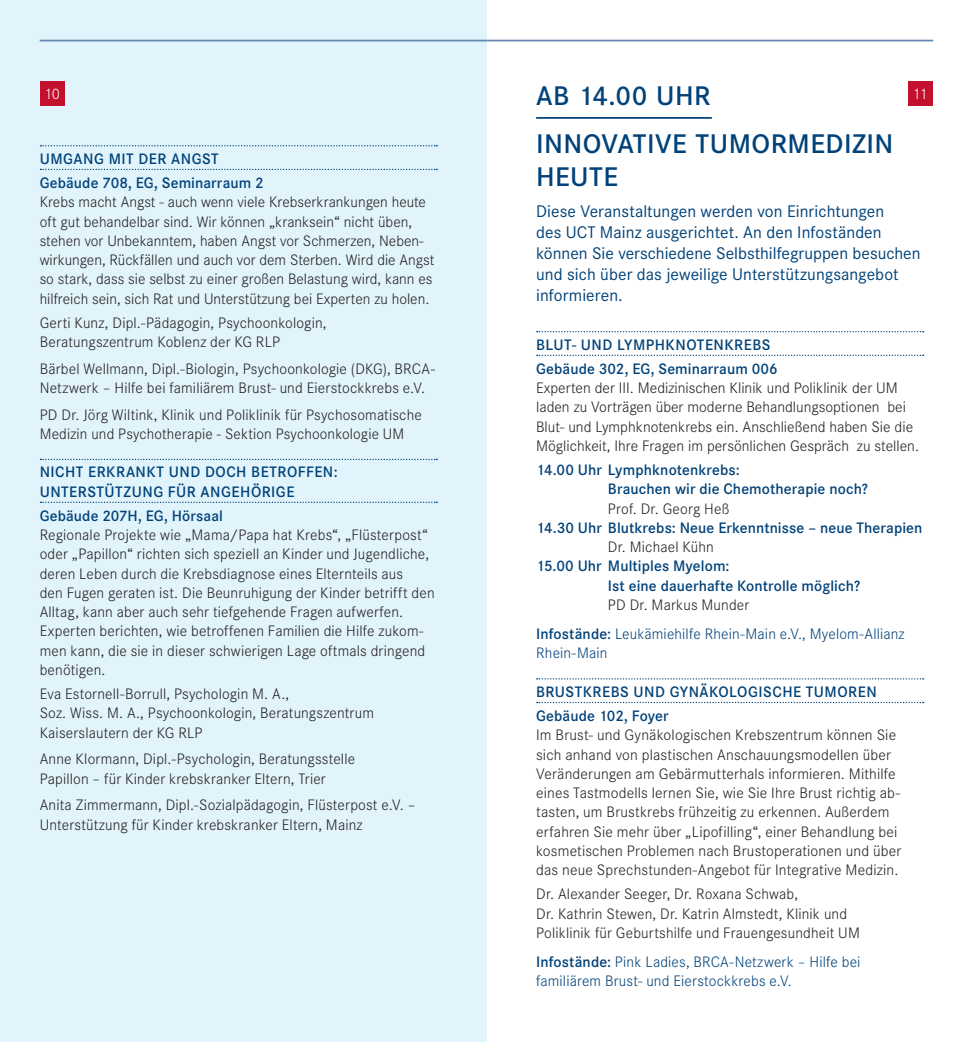
<style>
.page{position:relative;width:973px;height:1042px;background:#fff}
.page>*{position:absolute;margin:0;border:0;box-sizing:border-box;transform-origin:0 0}
.t1{font:600 28px/33.2px "Corporate S";letter-spacing:.015em;color:#004279}
.t2{font:17.5px/21px "Corporate S";color:#004279}
.t3{font:300 15.75px/19.2px "Corporate S";letter-spacing:.01em;color:#231f20}
.t4{font:600 15.75px/24.2px "Corporate S";letter-spacing:.01em;color:#004279}
.t5{font:300 15.75px/29.2px "Corporate S";letter-spacing:.01em;color:#004279}
.t6{font:600 15.75px/24.2px "Corporate S";letter-spacing:.03em;color:#004279}
.t7{font:300 15.75px "Corporate S";color:#fff}
.s1{color:#231f20}
.s2{font-weight:600}
</style>
<div class="page">
<div style="left:908px;top:81px;width:25px;height:24px;background:#c3102e"></div>
<div style="left:0;top:0;width:486px;height:1042px;background:#e1f4fc"></div>
<div style="left:40px;top:81px;width:25px;height:24px;background:#c3102e"></div>
<svg style="left:536px;top:331px;width:387px;height:1px"></svg>
<svg style="left:536px;top:355px;width:387px;height:1px"></svg>
<svg style="left:536px;top:678px;width:387px;height:1px"></svg>
<svg style="left:536px;top:702px;width:387px;height:1px"></svg>
<svg style="left:40px;top:145px;width:397px;height:1px"></svg>
<svg style="left:40px;top:169px;width:397px;height:1px"></svg>
<svg style="left:40px;top:459px;width:397px;height:1px"></svg>
<svg style="left:40px;top:502px;width:397px;height:1px"></svg>
<hr style="left:40px;top:40px;width:893px;height:1px;background:#6388b0">
<hr style="left:536px;top:117px;width:175px;height:2px;background:#004279">
<h1 class="t1" style="left:536px;top:80px;width:176px">AB 14.00 UHR</h1>
<p class="t7" style="left:45px;top:85px;width:17px">10</p>
<p class="t7" style="left:913px;top:85px;width:17px">11</p>
<h1 class="t1" style="left:536px;top:128px;width:358px">INNOVATIVE TUMORMEDIZIN<br>HEUTE</h1>
<p class="t2" style="left:536px;top:201px;width:386px">Diese Veranstaltungen werden von Einrichtungen<br>des UCT Mainz ausgerichtet. An den Infoständen können Sie verschiedene Selbsthilfegruppen besuchen und sich über das jeweilige Unterstützungsangebot informieren.</p>
<p class="t4" style="left:536px;top:333px;width:243px">BLUT- UND LYMPHKNOTENKREBS<br>Gebäude 302, EG, Seminarraum 006</p>
<p class="t3" style="left:536px;top:378px;width:384px">Experten der III. Medizinischen Klinik und Poliklinik der UM laden zu Vorträgen über moderne Behandlungsoptionen bei Blut- und Lymphknotenkrebs ein. Anschließend haben Sie die Möglichkeit, Ihre Fragen im persönlichen Gespräch zu stellen.</p>
<p class="t4" style="left:608px;top:460px;width:261px;line-height:19.2px;text-indent:-72px">14.00 Uhr Lymphknotenkrebs:<br>Brauchen wir die Chemotherapie noch?</p>
<p class="t3" style="left:608px;top:499px;width:123px">Prof. Dr. Georg Heß</p>
<p class="t4" style="left:536px;top:516px;width:388px">14.30 Uhr Blutkrebs: Neue Erkenntnisse – neue Therapien</p>
<p class="t3" style="left:608px;top:537px;width:107px">Dr. Michael Kühn</p>
<p class="t4" style="left:608px;top:557px;width:254px;line-height:19.2px;text-indent:-72px">15.00 Uhr Multiples Myelom:<br>Ist eine dauerhafte Kontrolle möglich?</p>
<p class="t5" style="left:536px;top:590px;width:370px;text-indent:72px"><span class="s1">PD Dr. Markus Munder<br></span><span class="s2">Infostände:</span> Leukämiehilfe Rhein-Main e.V., Myelom-Allianz</p>
<p class="t5" style="left:536px;top:639px;width:73px">Rhein-Main</p>
<p class="t6" style="left:536px;top:680px;width:342px">BRUSTKREBS UND GYNÄKOLOGISCHE TUMOREN<br>Gebäude 102, Foyer</p>
<p class="t3" style="left:536px;top:725px;width:367px">Im Brust- und Gynäkologischen Krebszentrum können Sie sich anhand von plastischen Anschauungsmodellen über Veränderungen am Gebärmutterhals informieren. Mithilfe eines Tastmodells lernen Sie, wie Sie Ihre Brust richtig ab&shy;tasten, um Brustkrebs frühzeitig zu erkennen. Außerdem erfahren Sie mehr über „Lipofilling“, einer Behandlung bei kosmetischen Problemen nach Brustoperationen und über das neue Sprechstunden-Angebot für Integrative Medizin.</p>
<p class="t3" style="left:536px;top:884px;width:325px">Dr. Alexander Seeger, Dr. Roxana Schwab,<br>Dr. Kathrin Stewen, Dr. Katrin Almstedt, Klinik und<br>Poliklinik für Geburtshilfe und Frauengesundheit UM</p>
<p class="t5" style="left:536px;top:952px;width:326px;line-height:19.2px"><span class="s2">Infostände:</span> Pink Ladies, BRCA-Netzwerk – Hilfe bei familiärem Brust- und Eierstockkrebs e.V.</p>
<p class="t4" style="left:40px;top:147px;width:225px">UMGANG MIT DER ANGST<br>Gebäude 708, EG, Seminarraum 2</p>
<p class="t3" style="left:40px;top:193px;width:396px">Krebs macht Angst - auch wenn viele Krebserkrankungen heute oft gut behandelbar sind. Wir können „kranksein“ nicht üben, stehen vor Unbekanntem, haben Angst vor Schmerzen, Neben&shy;wirkungen, Rückfällen und auch vor dem Sterben. Wird die Angst so stark, dass sie selbst zu einer großen Belastung wird, kann es hilfreich sein, sich Rat und Unterstützung bei Experten zu holen.</p>
<p class="t3" style="left:40px;top:313px;width:288px">Gerti Kunz, Dipl.-Pädagogin, Psychoonkologin,<br>Beratungszentrum Koblenz der KG RLP</p>
<p class="t3" style="left:40px;top:359px;width:397px">Bärbel Wellmann, Dipl.-Biologin, Psychoonkologie (DKG), BRCA-<br>Netzwerk – Hilfe bei familiärem Brust- und Eierstockkrebs e.V.</p>
<p class="t3" style="left:40px;top:405px;width:383px">PD Dr. Jörg Wiltink, Klinik und Poliklinik für Psychosomatische<br>Medizin und Psychotherapie - Sektion Psychoonkologie UM</p>
<p class="t6" style="left:40px;top:463px;width:299px;line-height:19.2px">NICHT ERKRANKT UND DOCH BETROFFEN:<br>UNTERSTÜTZUNG FÜR ANGEHÖRIGE</p>
<p class="t4" style="left:40px;top:504px;width:185px">Gebäude 207H, EG, Hörsaal</p>
<p class="t3" style="left:40px;top:525px;width:396px">Regionale Projekte wie „Mama/Papa hat Krebs“, „Flüsterpost“ oder „Papillon“ richten sich speziell an Kinder und Jugendliche, deren Leben durch die Krebsdiagnose eines Elternteils aus<br>den Fugen geraten ist. Die Beunruhigung der Kinder betrifft den Alltag, kann aber auch sehr tiefgehende Fragen aufwerfen.<br>Experten berichten, wie betroffenen Familien die Hilfe zukom&shy;men kann, die sie in dieser schwierigen Lage oftmals dringend benötigen.</p>
<p class="t3" style="left:40px;top:684px;width:336px">Eva Estornell-Borrull, Psychologin M. A.,<br>Soz. Wiss. M. A., Psychoonkologin, Beratungszentrum<br>Kaiserslautern der KG RLP</p>
<p class="t3" style="left:40px;top:749px;width:317px">Anne Klormann, Dipl.-Psychologin, Beratungsstelle<br>Papillon – für Kinder krebskranker Eltern, Trier</p>
<p class="t3" style="left:40px;top:795px;width:377px">Anita Zimmermann, Dipl.-Sozialpädagogin, Flüsterpost e.V. –<br>Unterstützung für Kinder krebskranker Eltern, Mainz</p>
</div>
